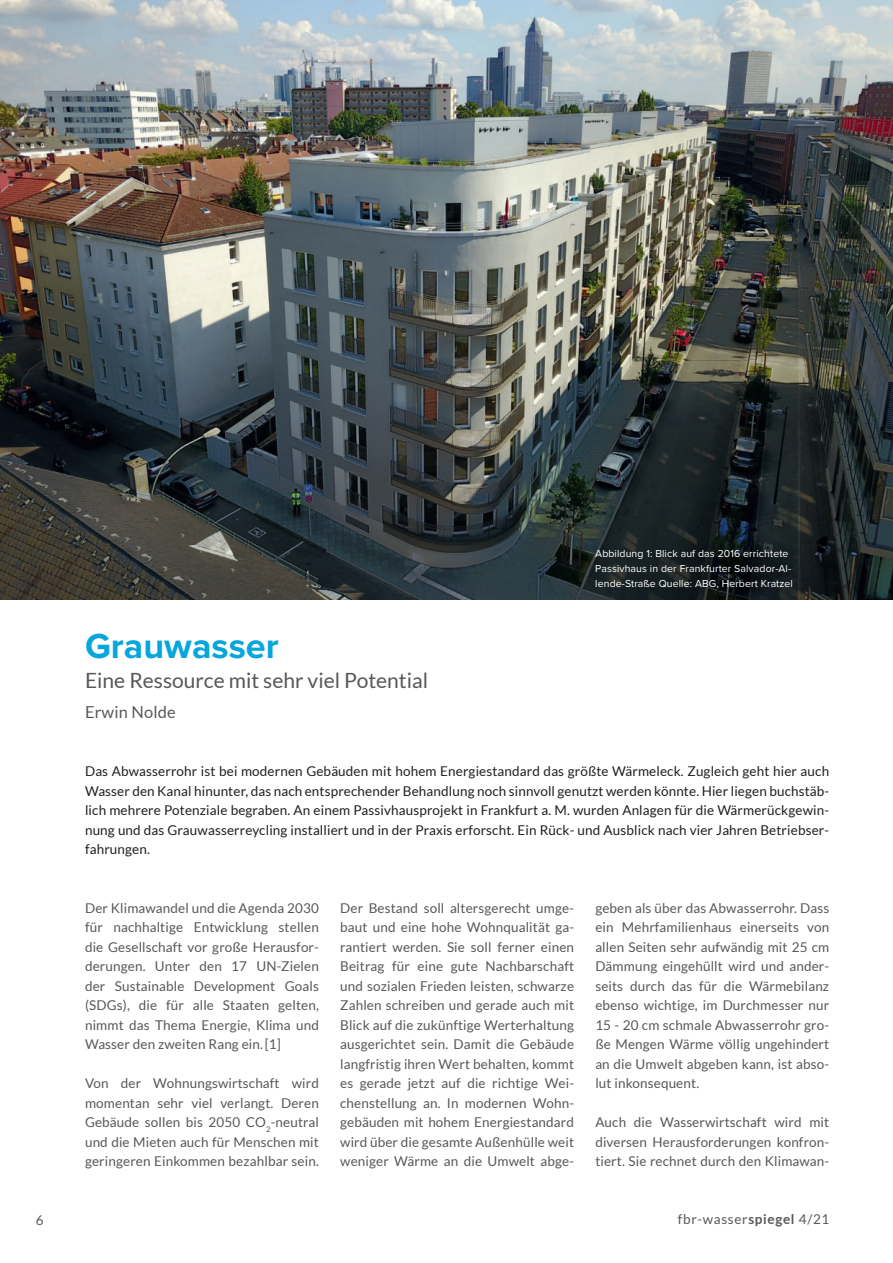
<style>
.page{position:relative;width:893px;height:1263px;background:#fff}
.page>*{position:absolute;margin:0;border:0;box-sizing:border-box;transform-origin:0 0}
.t1{font:700 36px "Proxima Nova";color:#05a6db}
.t2{font:21px "Lato";color:#57585a}
.t3{font:16.5px "Lato";letter-spacing:.01em;color:#57585a}
.t4{font:13.5px/19.5px "Lato";letter-spacing:.01em;color:#57585a;text-align:justify}
.t5{font:13.5px/19.5px "Lato";letter-spacing:.01em;color:#231f20;text-align:justify}
.t6{font:13.5px "Lato";letter-spacing:.05em;color:#57585a}
.t7{font:10.5px/15px "Proxima Nova";letter-spacing:.01em;color:#fff}
.s1{font-weight:700}
</style>
<div class="page">
<img style="left:0;top:0;width:893px;height:600px">
<h1 class="t1" style="left:85px;top:631px;width:195px">Grauwasser</h1>
<h2 class="t2" style="left:85px;top:669px;width:345px">Eine Ressource mit sehr viel Potential</h2>
<p class="t3" style="left:85px;top:703px;width:92px">Erwin Nolde</p>
<p class="t7" style="left:595px;top:546px;width:199px">Abbildung 1: Blick auf das 2016 errichtete<br>Passivhaus in der Frankfurter Salvador-Al&shy;lende-Straße Quelle: ABG, Herbert Kratzel</p>
<p class="t5" style="left:85px;top:762px;width:746px">Das Abwasserrohr ist bei modernen Gebäuden mit hohem Energiestandard das größte Wärmeleck. Zugleich geht hier auch Wasser den Kanal hinunter, das nach entsprechender Behandlung noch sinnvoll genutzt werden könnte. Hier liegen buchstäb&shy;lich mehrere Potenziale begraben. An einem Passivhausprojekt in Frankfurt a. M. wurden Anlagen für die Wärmerückgewin&shy;nung und das Grauwasserreycling installiert und in der Praxis erforscht. Ein Rück- und Ausblick nach vier Jahren Betriebser&shy;fahrungen.</p>
<p class="t4" style="left:85px;top:898px;width:235px">Der Klimawandel und die Agenda 2030 für nachhaltige Entwicklung stellen die Gesellschaft vor große Herausfor&shy;derungen. Unter den 17 UN-Zielen der Sustainable Development Goals (SDGs), die für alle Staaten gelten, nimmt das Thema Energie, Klima und Wasser den zweiten Rang ein.[1]</p>
<p class="t4" style="left:85px;top:1074px;width:235px">Von der Wohnungswirtschaft wird momentan sehr viel verlangt. Deren Gebäude sollen bis 2050 CO<sub>2</sub>-neutral und die Mieten auch für Menschen mit geringeren Einkommen bezahlbar sein.</p>
<p class="t4" style="left:340px;top:898px;width:235px">Der Bestand soll altersgerecht umge&shy;baut und eine hohe Wohnqualität ga&shy;rantiert werden. Sie soll ferner einen Beitrag für eine gute Nachbarschaft und sozialen Frieden leisten, schwarze Zahlen schreiben und gerade auch mit Blick auf die zukünftige Werterhaltung ausgerichtet sein. Damit die Gebäude langfristig ihren Wert behalten, kommt es gerade jetzt auf die richtige Wei&shy;chenstellung an. In modernen Wohn&shy;gebäuden mit hohem Energiestandard wird über die gesamte Außenhülle weit weniger Wärme an die Umwelt abge-</p>
<p class="t4" style="left:595px;top:898px;width:235px">geben als über das Abwasserrohr. Dass ein Mehrfamilienhaus einerseits von allen Seiten sehr aufwändig mit 25 cm Dämmung eingehüllt wird und ander&shy;seits durch das für die Wärmebilanz ebenso wichtige, im Durchmesser nur 15 - 20 cm schmale Abwasserrohr gro&shy;ße Mengen Wärme völlig ungehindert an die Umwelt abgeben kann, ist abso&shy;lut inkonsequent.</p>
<p class="t4" style="left:595px;top:1112px;width:235px">Auch die Wasserwirtschaft wird mit diversen Herausforderungen konfron&shy;tiert. Sie rechnet durch den Klimawan-</p>
<p class="t4" style="left:36px;top:1210px;width:9px">6</p>
<p class="t6" style="left:678px;top:1211px;width:153px">fbr-wasser<span class="s1">spiegel</span> 4/21</p>
</div>
